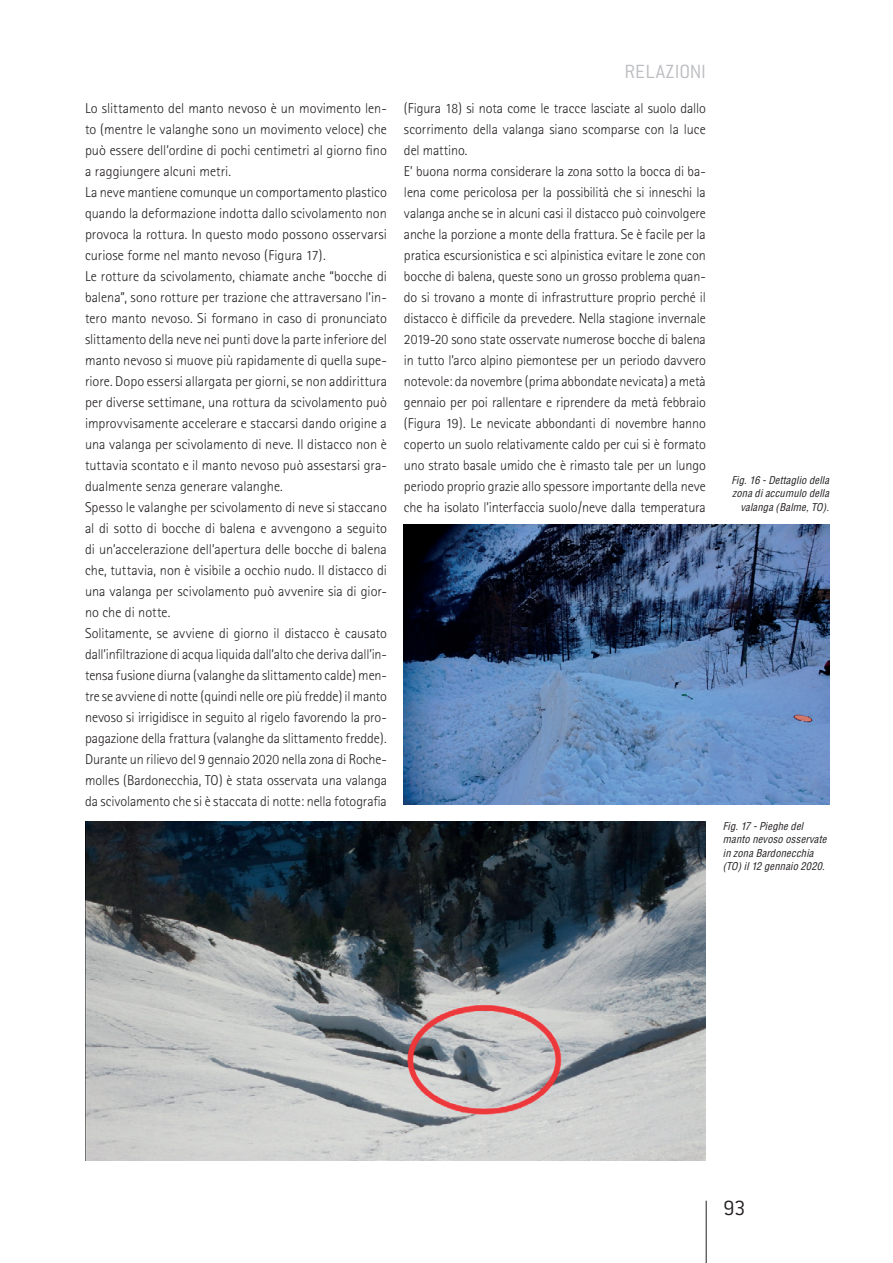
<style>
.page{position:relative;width:893px;height:1263px;background:#fff}
.page>*{position:absolute;margin:0;border:0;box-sizing:border-box;transform-origin:0 0}
.t1{font:300 22.5px "Conduit ITC";color:#231f20}
.t2{font:300 21px "Conduit ITC";letter-spacing:.01em;color:#bcbdc0}
.t3{font:300 14.25px/21px "Rotis Sans Serif";letter-spacing:-.005em;color:#231f20}
.t4{font:italic condensed 10.5px/13.5px "Helvetica";letter-spacing:.02em;color:#231f20;text-align:right}
</style>
<div class="page">
<img style="left:404px;top:524px;width:425px;height:280px">
<img style="left:85px;top:821px;width:621px;height:340px">
<hr style="left:706px;top:1201px;width:1px;height:62px;background:#231f20">
<h2 class="t2" style="left:624px;top:60px;width:83px">RELAZIONI</h2>
<p class="t3" style="left:85px;top:98px;width:303px">Lo slittamento del manto nevoso è un movimento len&shy;to (mentre le valanghe sono un movimento veloce) che può essere dell’ordine di pochi centimetri al giorno fino a raggiungere alcuni metri.<br>La neve mantiene comunque un comportamento plastico quando la deformazione indotta dallo scivolamento non provoca la rottura. In questo modo possono osservarsi curiose forme nel manto nevoso (Figura 17).<br>Le rotture da scivolamento, chiamate anche “bocche di balena”, sono rotture per trazione che attraversano l’in&shy;tero manto nevoso. Si formano in caso di pronunciato slittamento della neve nei punti dove la parte inferiore del manto nevoso si muove più rapidamente di quella supe&shy;riore. Dopo essersi allargata per giorni, se non addirittura per diverse settimane, una rottura da scivolamento può improvvisamente accelerare e staccarsi dando origine a una valanga per scivolamento di neve. Il distacco non è tuttavia scontato e il manto nevoso può assestarsi gra&shy;dualmente senza generare valanghe.<br>Spesso le valanghe per scivolamento di neve si staccano al di sotto di bocche di balena e avvengono a seguito di un’accelerazione dell’apertura delle bocche di balena che, tuttavia, non è visibile a occhio nudo. Il distacco di una valanga per scivolamento può avvenire sia di gior&shy;no che di notte.<br>Solitamente, se avviene di giorno il distacco è causato dall’infiltrazione di acqua liquida dall’alto che deriva dall’in&shy;tensa fusione diurna (valanghe da slittamento calde) men&shy;tre se avviene di notte (quindi nelle ore più fredde) il manto nevoso si irrigidisce in seguito al rigelo favorendo la pro&shy;pagazione della frattura (valanghe da slittamento fredde).<br>Durante un rilievo del 9 gennaio 2020 nella zona di Roche&shy;molles (Bardonecchia, TO) è stata osservata una valanga da scivolamento che si è staccata di notte: nella fotografia</p>
<p class="t3" style="left:404px;top:98px;width:303px">(Figura 18) si nota come le tracce lasciate al suolo dallo scorrimento della valanga siano scomparse con la luce del mattino.<br>E’ buona norma considerare la zona sotto la bocca di ba&shy;lena come pericolosa per la possibilità che si inneschi la valanga anche se in alcuni casi il distacco può coinvolgere anche la porzione a monte della frattura. Se è facile per la pratica escursionistica e sci alpinistica evitare le zone con bocche di balena, queste sono un grosso problema quan&shy;do si trovano a monte di infrastrutture proprio perché il distacco è difficile da prevedere. Nella stagione invernale 2019-20 sono state osservate numerose bocche di balena in tutto l’arco alpino piemontese per un periodo davvero notevole: da novembre (prima abbondate nevicata) a metà gennaio per poi rallentare e riprendere da metà febbraio (Figura 19). Le nevicate abbondanti di novembre hanno coperto un suolo relativamente caldo per cui si è formato uno strato basale umido che è rimasto tale per un lungo periodo proprio grazie allo spessore importante della neve che ha isolato l’interfaccia suolo/neve dalla temperatura</p>
<p class="t4" style="left:731px;top:473px;width:99px">Fig. 16 - Dettaglio della zona di accumulo della valanga (Balme, TO).</p>
<p class="t4" style="left:723px;top:819px;width:105px;text-align:left">Fig. 17 - Pieghe del manto nevoso osservate in zona Bardonecchia (TO) il 12 gennaio 2020.</p>
<h1 class="t1" style="left:723px;top:1195px;width:24px">93</h1>
</div>
